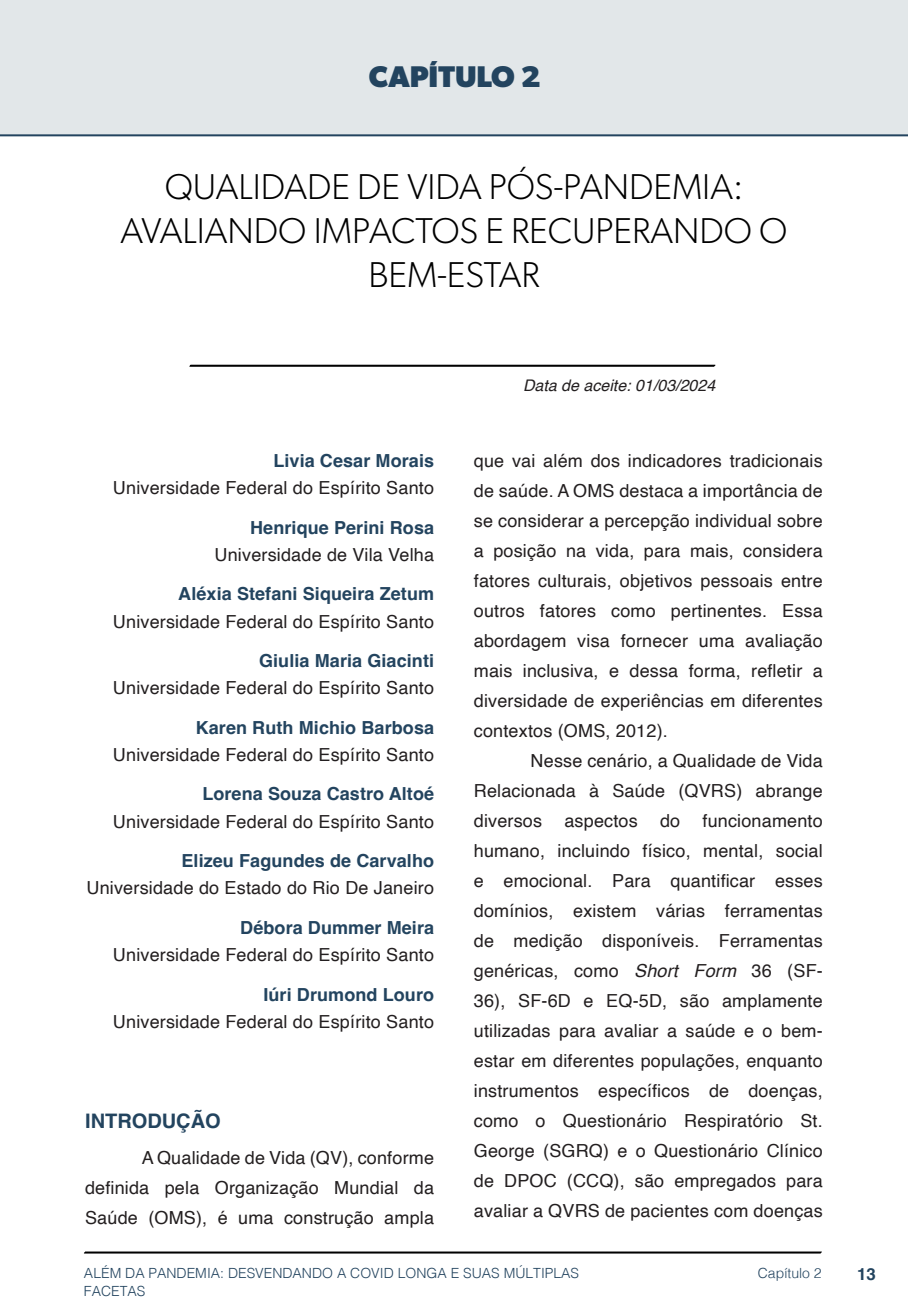
<style>
.page{position:relative;width:908px;height:1304px;background:#fff}
.page>*{position:absolute;margin:0;border:0;box-sizing:border-box;transform-origin:0 0}
.nome_artigos{font:300 36px/44px "Gibson";color:#000;text-align:center}
.capítulos{font:700 30px "Gibson";color:#23445f}
.TITULOS{font:700 20px "Helvetica";color:#23445f}
.txt{font:18px/30px "Helvetica";letter-spacing:.01em;color:#231f20;text-align:justify}
.info_autores{font:18px "Helvetica";letter-spacing:.01em;color:#231f20}
.nome_autores{font:700 18px "Helvetica";letter-spacing:.005em;color:#23445f}
.t1{font:700 16.8px "Helvetica";color:#23445f}
.t2{font:italic 16px "Helvetica";color:#231f20}
.t3{font:300 14px/18px "Helvetica";color:#23445f}
.s1{font-style:italic}
</style>
<div class="page">
<svg style="left:84px;top:1251px;width:737px;height:3px;background:#515151"></svg>
<div style="left:0;top:0;width:907px;height:136px;background:#e2e7e9"></div>
<svg style="left:189px;top:364px;width:526px;height:3px;background:#4f4f4f"></svg>
<div style="left:44px;top:72px;width:68px;height:61px;background:#e2e7e9"></div>
<p class="capítulos" style="left:369px;top:58px;width:173px">CAPÍTULO 2</p>
<p class="nome_artigos" style="left:120px;top:164px;width:668px">QUALIDADE DE VIDA PÓS-PANDEMIA:<br>AVALIANDO IMPACTOS E RECUPERANDO O<br>BEM-ESTAR</p>
<p class="nome_autores" style="left:273px;top:450px;width:162px">Livia Cesar Morais</p>
<p class="info_autores" style="left:113px;top:474px;width:322px">Universidade Federal do Espírito Santo</p>
<p class="nome_autores" style="left:250px;top:516px;width:185px">Henrique Perini Rosa</p>
<p class="info_autores" style="left:214px;top:541px;width:221px">Universidade de Vila Velha</p>
<p class="nome_autores" style="left:178px;top:583px;width:257px">Aléxia Stefani Siqueira Zetum</p>
<p class="info_autores" style="left:113px;top:608px;width:322px">Universidade Federal do Espírito Santo</p>
<p class="nome_autores" style="left:259px;top:650px;width:176px">Giulia Maria Giacinti</p>
<p class="info_autores" style="left:113px;top:674px;width:322px">Universidade Federal do Espírito Santo</p>
<p class="nome_autores" style="left:196px;top:716px;width:240px">Karen Ruth Michio Barbosa</p>
<p class="info_autores" style="left:113px;top:741px;width:322px">Universidade Federal do Espírito Santo</p>
<p class="nome_autores" style="left:202px;top:783px;width:233px">Lorena Souza Castro Altoé</p>
<p class="info_autores" style="left:113px;top:808px;width:322px">Universidade Federal do Espírito Santo</p>
<p class="nome_autores" style="left:181px;top:850px;width:254px">Elizeu Fagundes de Carvalho</p>
<p class="info_autores" style="left:86px;top:874px;width:349px">Universidade do Estado do Rio De Janeiro</p>
<p class="nome_autores" style="left:240px;top:916px;width:195px">Débora Dummer Meira</p>
<p class="info_autores" style="left:113px;top:941px;width:322px">Universidade Federal do Espírito Santo</p>
<p class="nome_autores" style="left:263px;top:983px;width:172px">Iúri Drumond Louro</p>
<p class="info_autores" style="left:113px;top:1008px;width:322px">Universidade Federal do Espírito Santo</p>
<p class="TITULOS" style="left:85px;top:1109px;width:137px">INTRODUÇÃO</p>
<p class="txt" style="left:85px;top:1143px;width:350px;text-indent:57px">A Qualidade de Vida (QV), conforme definida pela Organização Mundial da Saúde (OMS), é uma construção ampla</p>
<p class="t2" style="left:523px;top:373px;width:194px">Data de aceite: 01/03/2024</p>
<p class="txt" style="left:473px;top:446px;width:350px">que vai além dos indicadores tradicionais de saúde. A OMS destaca a importância de se considerar a percepção individual sobre a posição na vida, para mais, considera fatores culturais, objetivos pessoais entre outros fatores como pertinentes. Essa abordagem visa fornecer uma avaliação mais inclusiva, e dessa forma, refletir a diversidade de experiências em diferentes contextos (OMS, 2012).</p>
<p class="txt" style="left:473px;top:746px;width:350px;text-indent:57px">Nesse cenário, a Qualidade de Vida Relacionada à Saúde (QVRS) abrange diversos aspectos do funcionamento humano, incluindo físico, mental, social e emocional. Para quantificar esses domínios, existem várias ferramentas de medição disponíveis. Ferramentas genéricas, como <span class="s1">Short Form</span> 36 (SF-36), SF-6D e EQ-5D, são amplamente utilizadas para avaliar a saúde e o bem&shy;estar em diferentes populações, enquanto instrumentos específicos de doenças, como o Questionário Respiratório St.<br>George (SGRQ) e o Questionário Clínico de DPOC (CCQ), são empregados para avaliar a QVRS de pacientes com doenças</p>
<p class="t3" style="left:84px;top:1263px;width:496px">ALÉM DA PANDEMIA: DESVENDANDO A COVID LONGA E SUAS MÚLTIPLAS<br>FACETAS</p>
<p class="t3" style="left:757px;top:1263px;width:65px">Capítulo 2</p>
<p class="t1" style="left:856px;top:1264px;width:20px">13</p>
</div>
